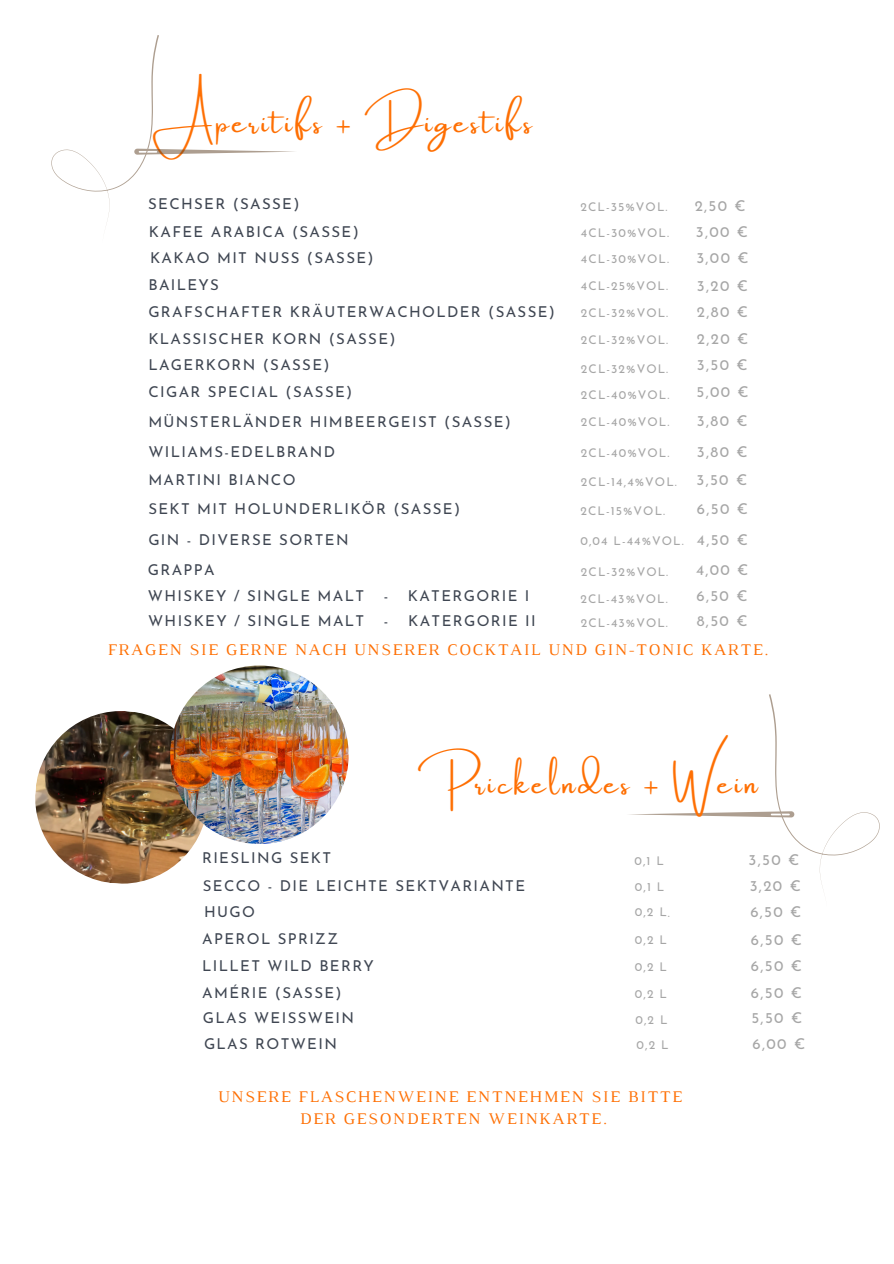
<style>
.page{position:relative;width:894px;height:1264px;background:#fff}
.page>*{position:absolute;margin:0;border:0;box-sizing:border-box;transform-origin:0 0}
.t1{font:30px "Amsterdam One";letter-spacing:.1em;color:#fe6f03}
.t2{font:16.65px/22.5px "Luthier";letter-spacing:.09em;color:#fe6f03;text-align:center}
.t3{font:15px "Josefin Sans";letter-spacing:.09em;color:#3f4652}
.t4{font:15px "Josefin Sans";letter-spacing:.09em;color:#a6a6a6}
.t5{font:12px "Josefin Sans";letter-spacing:.09em;color:#a6a6a6}
</style>
<div class="page">
<img style="left:35px;top:711px;width:176px;height:173px">
<svg style="left:52px;top:35px;width:243px;height:186px"></svg>
<svg style="left:629px;top:694px;width:250px;height:194px"></svg>
<img style="left:170px;top:665px;width:178px;height:178px;border-radius:50%">
<p class="t1" style="left:153px;top:106px;width:380px">Aperitifs + Digestifs</p>
<h1 class="t3" style="left:148px;top:197px;width:153px">SECHSER (SASSE)</h1>
<h2 class="t3" style="left:149px;top:226px;width:211px">KAFEE ARABICA (SASSE)</h2>
<h2 class="t5" style="left:580px;top:202px;width:88px">2CL-35%VOL.</h2>
<p class="t4" style="left:694px;top:200px;width:53px">2,50 €</p>
<p class="t5" style="left:581px;top:228px;width:90px">4CL-30%VOL.</p>
<h3 class="t4" style="left:695px;top:226px;width:54px">3,00 €</h3>
<h2 class="t3" style="left:150px;top:251px;width:225px">KAKAO MIT NUSS (SASSE)</h2>
<p class="t5" style="left:581px;top:254px;width:90px">4CL-30%VOL.</p>
<p class="t4" style="left:696px;top:251px;width:54px">3,00 €</p>
<h3 class="t3" style="left:148px;top:278px;width:72px">BAILEYS</h3>
<h3 class="t5" style="left:581px;top:281px;width:89px">4CL-25%VOL.</h3>
<p class="t4" style="left:696px;top:280px;width:53px">3,20 €</p>
<p class="t5" style="left:581px;top:308px;width:89px">2CL-32%VOL.</p>
<p class="t5" style="left:581px;top:335px;width:89px">2CL-32%VOL.</p>
<h1 class="t5" style="left:581px;top:364px;width:89px">2CL-32%VOL.</h1>
<h2 class="t5" style="left:581px;top:390px;width:90px">2CL-40%VOL.</h2>
<h2 class="t5" style="left:581px;top:417px;width:90px">2CL-40%VOL.</h2>
<h2 class="t5" style="left:581px;top:448px;width:90px">2CL-40%VOL.</h2>
<h3 class="t5" style="left:581px;top:477px;width:97px">2CL-14,4%VOL.</h3>
<p class="t5" style="left:580px;top:505px;width:86px">2CL-15%VOL.</p>
<h2 class="t5" style="left:580px;top:535px;width:105px">0,04 L-44%VOL.</h2>
<h3 class="t5" style="left:581px;top:567px;width:89px">2CL-32%VOL.</h3>
<p class="t5" style="left:580px;top:594px;width:89px">2CL-43%VOL.</p>
<p class="t3" style="left:148px;top:305px;width:408px">GRAFSCHAFTER KRÄUTERWACHOLDER (SASSE)</p>
<h3 class="t4" style="left:696px;top:305px;width:53px">2,80 €</h3>
<h2 class="t3" style="left:148px;top:332px;width:248px">KLASSISCHER KORN (SASSE)</h2>
<h3 class="t4" style="left:696px;top:332px;width:53px">2,20 €</h3>
<p class="t3" style="left:148px;top:359px;width:183px">LAGERKORN (SASSE)</p>
<h3 class="t4" style="left:696px;top:359px;width:52px">3,50 €</h3>
<p class="t3" style="left:148px;top:386px;width:205px">CIGAR SPECIAL (SASSE)</p>
<h2 class="t4" style="left:696px;top:386px;width:54px">5,00 €</h2>
<h2 class="t3" style="left:148px;top:416px;width:364px">MÜNSTERLÄNDER HIMBEERGEIST (SASSE)</h2>
<p class="t4" style="left:696px;top:414px;width:52px">3,80 €</p>
<h2 class="t3" style="left:148px;top:445px;width:188px">WILIAMS-EDELBRAND</h2>
<h3 class="t4" style="left:696px;top:445px;width:52px">3,80 €</h3>
<h3 class="t3" style="left:148px;top:474px;width:149px">MARTINI BIANCO</h3>
<p class="t4" style="left:696px;top:474px;width:52px">3,50 €</p>
<h2 class="t3" style="left:148px;top:503px;width:313px">SEKT MIT HOLUNDERLIKÖR (SASSE)</h2>
<h3 class="t4" style="left:696px;top:503px;width:53px">6,50 €</h3>
<p class="t3" style="left:148px;top:534px;width:202px">GIN - DIVERSE SORTEN</p>
<h2 class="t4" style="left:696px;top:534px;width:52px">4,50 €</h2>
<h2 class="t3" style="left:148px;top:564px;width:68px">GRAPPA</h2>
<h3 class="t4" style="left:695px;top:564px;width:54px">4,00 €</h3>
<h2 class="t3" style="left:148px;top:590px;width:217px">WHISKEY / SINGLE MALT</h2>
<h2 class="t3" style="left:383px;top:590px;width:147px">- KATERGORIE I</h2>
<p class="t4" style="left:696px;top:590px;width:53px">6,50 €</p>
<p class="t3" style="left:148px;top:614px;width:217px">WHISKEY / SINGLE MALT</p>
<p class="t3" style="left:384px;top:614px;width:153px">- KATERGORIE II</p>
<h2 class="t5" style="left:580px;top:618px;width:89px">2CL-43%VOL.</h2>
<h3 class="t4" style="left:696px;top:614px;width:52px">8,50 €</h3>
<h3 class="t2" style="left:108px;top:639px;width:662px">FRAGEN SIE GERNE NACH UNSERER COCKTAIL UND GIN-TONIC KARTE.</h3>
<h3 class="t1" style="left:418px;top:766px;width:341px">Prickelndes + Wein</h3>
<h2 class="t3" style="left:202px;top:851px;width:130px">RIESLING SEKT</h2>
<h3 class="t4" style="left:748px;top:853px;width:52px">3,50 €</h3>
<p class="t3" style="left:203px;top:879px;width:324px">SECCO - DIE LEICHTE SEKTVARIANTE</p>
<h2 class="t4" style="left:749px;top:879px;width:53px">3,20 €</h2>
<h3 class="t3" style="left:204px;top:905px;width:52px">HUGO</h3>
<h2 class="t5" style="left:635px;top:906px;width:37px;rotate:1deg">0,2 L.</h2>
<p class="t4" style="left:750px;top:905px;width:53px">6,50 €</p>
<h3 class="t3" style="left:202px;top:932px;width:137px">APEROL SPRIZZ</h3>
<p class="t4" style="left:750px;top:933px;width:53px">6,50 €</p>
<h3 class="t5" style="left:634px;top:856px;width:31px">0,1 L</h3>
<p class="t5" style="left:634px;top:882px;width:31px">0,1 L</p>
<h2 class="t5" style="left:634px;top:935px;width:34px">0,2 L</h2>
<h3 class="t5" style="left:634px;top:962px;width:34px">0,2 L</h3>
<p class="t3" style="left:202px;top:959px;width:173px">LILLET WILD BERRY</p>
<h3 class="t4" style="left:750px;top:959px;width:53px">6,50 €</h3>
<p class="t3" style="left:202px;top:986px;width:141px">AMÉRIE (SASSE)</p>
<h2 class="t4" style="left:750px;top:986px;width:53px">6,50 €</h2>
<h2 class="t5" style="left:634px;top:989px;width:34px">0,2 L</h2>
<p class="t3" style="left:203px;top:1012px;width:152px">GLAS WEISSWEIN</p>
<h3 class="t5" style="left:635px;top:1014px;width:34px">0,2 L</h3>
<p class="t4" style="left:751px;top:1012px;width:52px">5,50 €</p>
<p class="t3" style="left:204px;top:1037px;width:134px">GLAS ROTWEIN</p>
<h3 class="t5" style="left:636px;top:1040px;width:34px">0,2 L</h3>
<h2 class="t4" style="left:752px;top:1037px;width:54px">6,00 €</h2>
<h2 class="t2" style="left:218px;top:1086px;width:465px">UNSERE FLASCHENWEINE ENTNEHMEN SIE BITTE<br>DER GESONDERTEN WEINKARTE.</h2>
</div>
